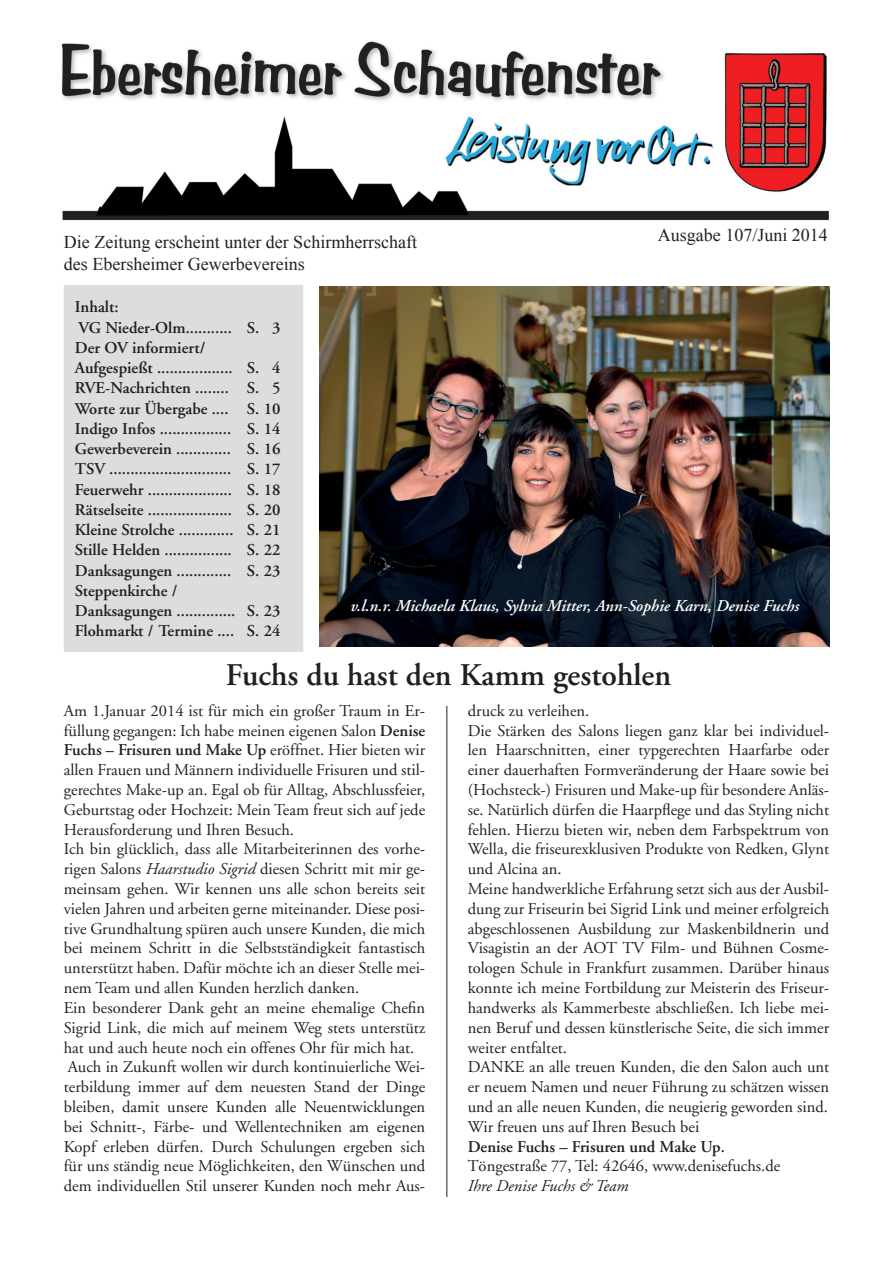
<style>
.page{position:relative;width:893px;height:1263px;background:#fff}
.page>*{position:absolute;margin:0;border:0;box-sizing:border-box;transform-origin:0 0}
.t1{font:600 31.5px "Adobe Garamond";color:#231f20}
.t2{font:18px/21.6px "Times New Roman";color:#231f20}
.t3{font:16.5px/19.8px "Adobe Garamond";color:#231f20}
.t4{font:600 16.5px/20.2px "Adobe Garamond";color:#231f20}
.t5{font:italic 600 16.5px "Adobe Garamond";color:#fff}
.t6{font:italic 16.5px "Adobe Garamond";color:#231f20}
.s1{font-weight:600}
.s2{font-style:italic}
</style>
<div class="page">
<div style="left:65px;top:286px;width:237px;height:364px;background:#dcdddf"></div>
<div style="left:64px;top:285px;width:239px;height:367px;border:3px solid #dcdddf"></div>
<img style="left:61px;top:41px;width:768px;height:179px">
<img style="left:319px;top:286px;width:510px;height:360px">
<hr style="left:446px;top:706px;width:1px;height:491px;background:#231f20">
<p class="t2" style="left:64px;top:231px;width:355px">Die Zeitung erscheint unter der Schirmherrschaft des Ebersheimer Gewerbevereins</p>
<p class="t2" style="left:658px;top:224px;width:171px">Ausgabe 107/Juni 2014</p>
<p class="t4" style="left:75px;top:297px;width:207px">Inhalt:<br>VG Nieder-Olm........... S. 3<br>Der OV informiert/<br>Aufgespießt .................. S. 4<br>RVE-Nachrichten ........ S. 5<br>Worte zur Übergabe .... S. 10<br>Indigo Infos ................. S. 14<br>Gewerbeverein ............. S. 16<br>TSV ............................. S. 17<br>Feuerwehr .................... S. 18<br>Rätselseite .................... S. 20<br>Kleine Strolche ............. S. 21<br>Stille Helden ................ S. 22<br>Danksagungen ............. S. 23<br>Steppenkirche /<br>Danksagungen .............. S. 23<br>Flohmarkt / Termine .... S. 24</p>
<p class="t5" style="left:350px;top:596px;width:450px">v.l.n.r. Michaela Klaus, Sylvia Mitter, Ann-Sophie Karn, Denise Fuchs</p>
<h1 class="t1" style="left:226px;top:658px;width:447px">Fuchs du hast den Kamm gestohlen</h1>
<p class="t3" style="left:468px;top:701px;width:363px">druck zu verleihen.<br>Die Stärken des Salons liegen ganz klar bei individuel&shy;len Haarschnitten, einer typgerechten Haarfarbe oder einer dauerhaften Formveränderung der Haare sowie bei (Hochsteck-) Frisuren und Make-up für besondere Anläs&shy;se. Natürlich dürfen die Haarpflege und das Styling nicht fehlen. Hierzu bieten wir, neben dem Farbspektrum von Wella, die friseurexklusiven Produkte von Redken, Glynt und Alcina an.<br>Meine handwerkliche Erfahrung setzt sich aus der Ausbil&shy;dung zur Friseurin bei Sigrid Link und meiner erfolgreich abgeschlossenen Ausbildung zur Maskenbildnerin und Visagistin an der AOT TV Film- und Bühnen Cosme&shy;tologen Schule in Frankfurt zusammen. Darüber hinaus konnte ich meine Fortbildung zur Meisterin des Friseur&shy;handwerks als Kammerbeste abschließen. Ich liebe mei&shy;nen Beruf und dessen künstlerische Seite, die sich immer weiter entfaltet.<br>DANKE an alle treuen Kunden, die den Salon auch unt er neuem Namen und neuer Führung zu schätzen wissen und an alle neuen Kunden, die neugierig geworden sind.<br>Wir freuen uns auf Ihren Besuch bei</p>
<p class="t4" style="left:468px;top:1136px;width:259px">Denise Fuchs – Frisuren und Make Up.</p>
<p class="t3" style="left:468px;top:1156px;width:314px">Töngestraße 77, Tel: 42646, www.denisefuchs.de</p>
<p class="t6" style="left:468px;top:1177px;width:162px">Ihre Denise Fuchs &amp; Team</p>
<p class="t3" style="left:64px;top:701px;width:363px">Am 1.Januar 2014 ist für mich ein großer Traum in Er&shy;füllung gegangen: Ich habe meinen eigenen Salon <span class="s1">Denise Fuchs – Frisuren und Make Up</span> eröffnet. Hier bieten wir allen Frauen und Männern individuelle Frisuren und stil&shy;gerechtes Make-up an. Egal ob für Alltag, Abschlussfeier, Geburtstag oder Hochzeit: Mein Team freut sich auf jede Herausforderung und Ihren Besuch.<br>Ich bin glücklich, dass alle Mitarbeiterinnen des vorhe&shy;rigen Salons <span class="s2">Haarstudio Sigrid</span> diesen Schritt mit mir ge&shy;meinsam gehen. Wir kennen uns alle schon bereits seit vielen Jahren und arbeiten gerne miteinander. Diese posi&shy;tive Grundhaltung spüren auch unsere Kunden, die mich bei meinem Schritt in die Selbstständigkeit fantastisch unterstützt haben. Dafür möchte ich an dieser Stelle mei&shy;nem Team und allen Kunden herzlich danken.<br>Ein besonderer Dank geht an meine ehemalige Chefin Sigrid Link, die mich auf meinem Weg stets unterstütz hat und auch heute noch ein offenes Ohr für mich hat.<br>Auch in Zukunft wollen wir durch kontinuierliche Wei&shy;terbildung immer auf dem neuesten Stand der Dinge bleiben, damit unsere Kunden alle Neuentwicklungen bei Schnitt-, Färbe- und Wellentechniken am eigenen Kopf erleben dürfen. Durch Schulungen ergeben sich für uns ständig neue Möglichkeiten, den Wünschen und dem individuellen Stil unserer Kunden noch mehr Aus-</p>
</div>
